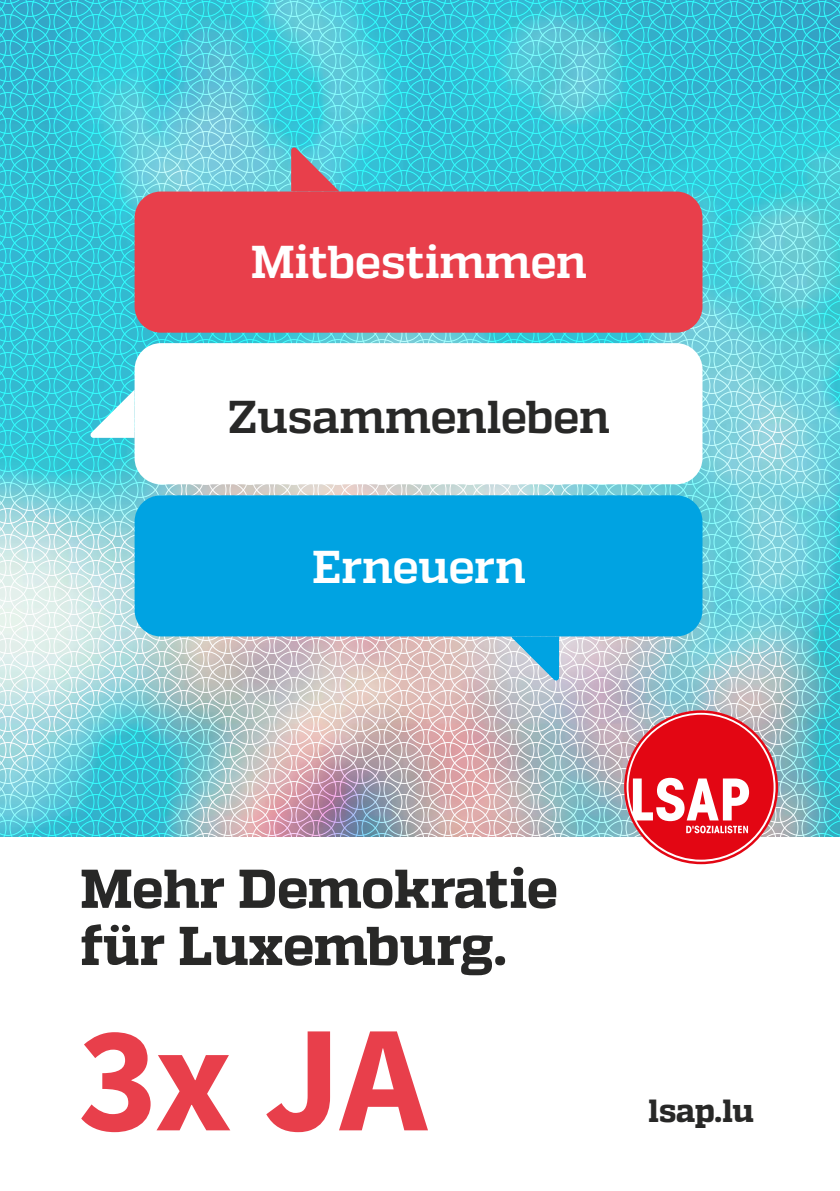
<style>
.page{position:relative;width:840px;height:1191px;background:#fff}
.page>*{position:absolute;margin:0;border:0;box-sizing:border-box;transform-origin:0 0}
.t1{font:700 151.6px "Source Sans Pro";color:#e83f4b}
.t2{font:800 54.6px/57.2px "Quadon";letter-spacing:-.015em;color:#282827}
.t3{font:700 46px "Quadon";letter-spacing:-.015em;color:#fff}
.t4{font:700 46px "Quadon";letter-spacing:-.015em;color:#282827}
.t5{font:800 32px "Quadon";letter-spacing:-.03em;color:#282827}
</style>
<div class="page">
<img style="left:0;top:0;width:839px;height:836px">
<svg style="left:623px;top:710px;width:154px;height:154px"></svg>
<div style="left:134px;top:191px;width:568px;height:142px;background:#e83f4b;border-radius:26px"></div>
<svg style="left:291px;top:146px;width:48px;height:45px;background:#a38592"></svg>
<div style="left:134px;top:495px;width:568px;height:141px;background:#00a3e2;border-radius:26px"></div>
<svg style="left:510px;top:636px;width:48px;height:45px;background:#66bade"></svg>
<div style="left:134px;top:343px;width:568px;height:141px;background:#fff;border-radius:26px"></div>
<svg style="left:89px;top:389px;width:45px;height:49px"></svg>
<p class="t3" style="left:251px;top:235px;width:337px">Mitbestimmen</p>
<p class="t4" style="left:228px;top:390px;width:383px">Zusammenleben</p>
<p class="t3" style="left:312px;top:541px;width:215px">Erneuern</p>
<p class="t2" style="left:80px;top:861px;width:479px">Mehr Demokratie für Luxemburg.</p>
<h1 class="t1" style="left:78px;top:982px;width:350px">3x JA</h1>
<p class="t5" style="left:647px;top:1092px;width:107px">lsap.lu</p>
</div>
